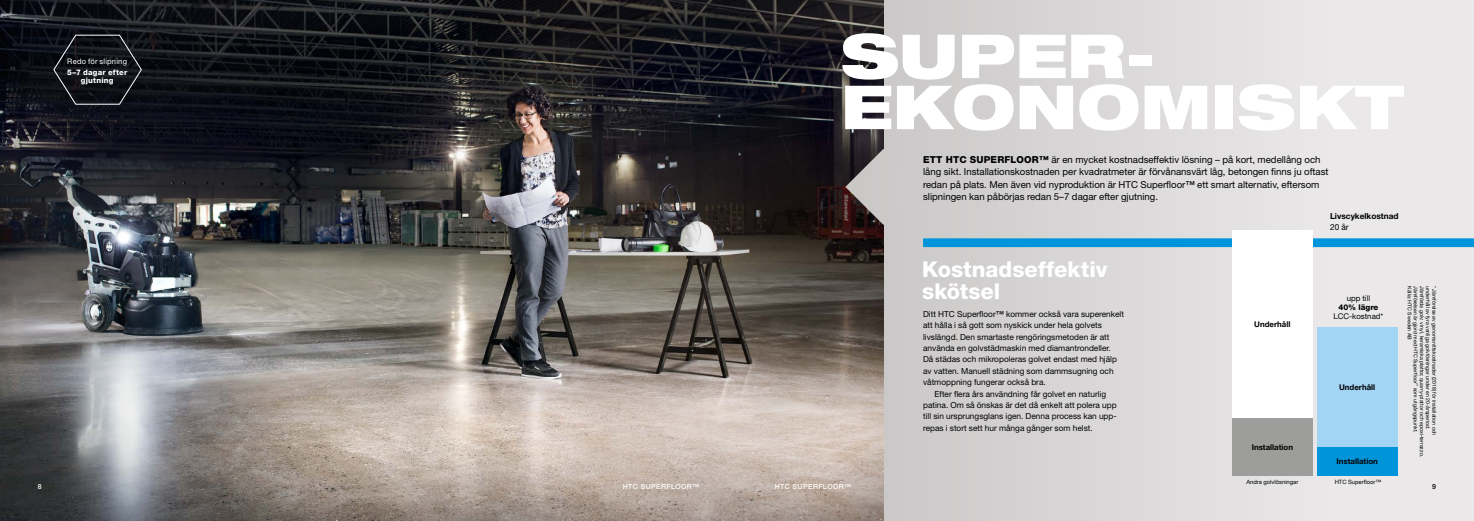
<style>
.page{position:relative;width:1474px;height:521px;background:#fff}
.page>*{position:absolute;margin:0;border:0;box-sizing:border-box;transform-origin:0 0}
.t1{font:900 expanded 60.73px/51px "Helvetica Neue LT Std";color:#fff}
.t2{font:800 21.88px/21.8px "Helvetica Neue LT Std";color:#fff}
.t3{font:9.62px/12.2px "Helvetica Neue LT Std";color:#000}
.t4{font:8.31px "Helvetica Neue LT Std";color:#000}
.t5{font:700 8.31px "Helvetica Neue LT Std";color:#000}
.t6{font:700 7.88px "Helvetica Neue LT Std";color:#000}
.t7{font:7.88px "Helvetica Neue LT Std";color:#000}
.t8{font:800 7.88px "Helvetica Neue LT Std";color:#000}
.t9{font:800 7.61px/8.2px "Helvetica Neue LT Std";letter-spacing:.03em;color:#fff;text-align:center}
.t10{font:7.61px "Helvetica Neue LT Std";letter-spacing:.025em;color:#fff}
.t11{font:500 7px "Helvetica Neue LT Std";letter-spacing:.06em;color:#fff}
.t12{font:500 7px "Helvetica Neue LT Std";color:#000}
.t13{font:5.86px "Helvetica Neue LT Std";color:#000}
.t14{font:5.25px "Helvetica Neue LT Std";color:#000}
.s1{font-weight:800}
.s2{font-weight:500}
</style>
<div class="page">
<svg style="left:883px;top:0;width:590px;height:521px;background:#dcdada"></svg>
<img style="left:0;top:0;width:883px;height:521px">
<svg style="left:845px;top:149px;width:76px;height:76px;background:#a29c9d"></svg>
<div style="left:923px;top:238px;width:550px;height:9px;background:#0095db"></div>
<svg style="left:53px;top:34px;width:89px;height:71px;background:#181a20"></svg>
<div style="left:1317px;top:446px;width:80px;height:30px;background:#0095db"></div>
<div style="left:1232px;top:418px;width:81px;height:58px;background:#9d9d9c"></div>
<div style="left:1317px;top:327px;width:80px;height:119px;background:#a2d4f4"></div>
<div style="left:1232px;top:230px;width:81px;height:188px;background:#fff"></div>
<p class="t10" style="left:67px;top:57px;width:61px">Redo för slipning</p>
<p class="t9" style="left:67px;top:68px;width:62px">5–7 dagar efter gjutning</p>
<h1 class="t1" style="left:841px;top:28px;width:564px">SUPER-<br>EKONOMISKT</h1>
<p class="t3" style="left:923px;top:153px;width:407px"><span class="s1">ETT HTC SUPERFLOOR™</span> är en mycket kostnadseffektiv lösning – på kort, medellång och lång sikt. Installationskostnaden per kvadratmeter är förvånansvärt låg, betongen finns ju oftast redan på plats. Men även vid nyproduktion är HTC Superfloor<span class="s2">™</span> ett smart alternativ, eftersom slipningen kan påbörjas redan 5–7 dagar efter gjutning.</p>
<h2 class="t2" style="left:922px;top:258px;width:187px">Kostnadseffektiv skötsel</h2>
<p class="t4" style="left:923px;top:309px;width:202px">Ditt HTC Superfloor<span class="s2">™</span> kommer också vara superenkelt</p>
<p class="t4" style="left:923px;top:320px;width:180px">att hålla i så gott som nyskick under hela golvets</p>
<p class="t4" style="left:923px;top:332px;width:188px">livslängd. Den smartaste rengöringsmetoden är att</p>
<p class="t4" style="left:923px;top:343px;width:189px">använda en golvstädmaskin med diamantrondeller.</p>
<p class="t4" style="left:923px;top:354px;width:195px">Då städas och mikropoleras golvet endast med hjälp</p>
<p class="t4" style="left:923px;top:366px;width:192px">av vatten. Manuell städning som dammsugning och</p>
<p class="t4" style="left:923px;top:377px;width:124px">våtmoppning fungerar också bra.</p>
<p class="t4" style="left:934px;top:389px;width:173px">Efter flera års användning får golvet en naturlig</p>
<p class="t4" style="left:923px;top:400px;width:195px">patina. Om så önskas är det då enkelt att polera upp</p>
<p class="t4" style="left:923px;top:411px;width:194px">till sin ursprungsglans igen. Denna process kan upp-</p>
<p class="t4" style="left:923px;top:423px;width:171px">repas i stort sett hur många gånger som helst.</p>
<p class="t6" style="left:1254px;top:320px;width:38px">Underhåll</p>
<p class="t6" style="left:1251px;top:442px;width:43px">Installation</p>
<p class="t5" style="left:1329px;top:211px;width:70px">Livscykelkostnad</p>
<p class="t4" style="left:1329px;top:222px;width:20px">20 år</p>
<p class="t7" style="left:1346px;top:294px;width:25px">upp till</p>
<p class="t8" style="left:1338px;top:302px;width:42px">40% lägre</p>
<p class="t7" style="left:1333px;top:311px;width:51px">LCC-kostnad*</p>
<p class="t6" style="left:1339px;top:382px;width:38px">Underhåll</p>
<p class="t6" style="left:1336px;top:456px;width:43px">Installation</p>
<p class="t14" style="left:1418px;top:286px;width:148px;rotate:90deg">Jämförelsen är gjord med HTC Superfloor<sup>™</sup> som utgångspunkt.</p>
<p class="t14" style="left:1424px;top:286px;width:172px;rotate:90deg">Jämförda golv: vinyl, keramiska plattor, quarry-plattor och epoxi-terrazzo.</p>
<p class="t14" style="left:1431px;top:286px;width:145px;rotate:90deg">underhåll av fyra vanliga golvlösningar under en 20-årsperiod.</p>
<p class="t14" style="left:1437px;top:286px;width:151px;rotate:90deg">* Jämförelse av genomsnittskostnader (2018) för installation och</p>
<p class="t14" style="left:1412px;top:286px;width:55px;rotate:90deg">Källa: HTC Sweden AB</p>
<p class="t13" style="left:1246px;top:478px;width:54px">Andra golvlösningar</p>
<p class="t13" style="left:1334px;top:478px;width:48px">HTC Superfloor™</p>
<p class="t11" style="left:38px;top:482px;width:5px">8</p>
<p class="t11" style="left:623px;top:482px;width:78px">HTC SUPERFLOOR™</p>
<p class="t11" style="left:774px;top:482px;width:78px">HTC SUPERFLOOR™</p>
<p class="t12" style="left:1431px;top:482px;width:5px">9</p>
</div>
